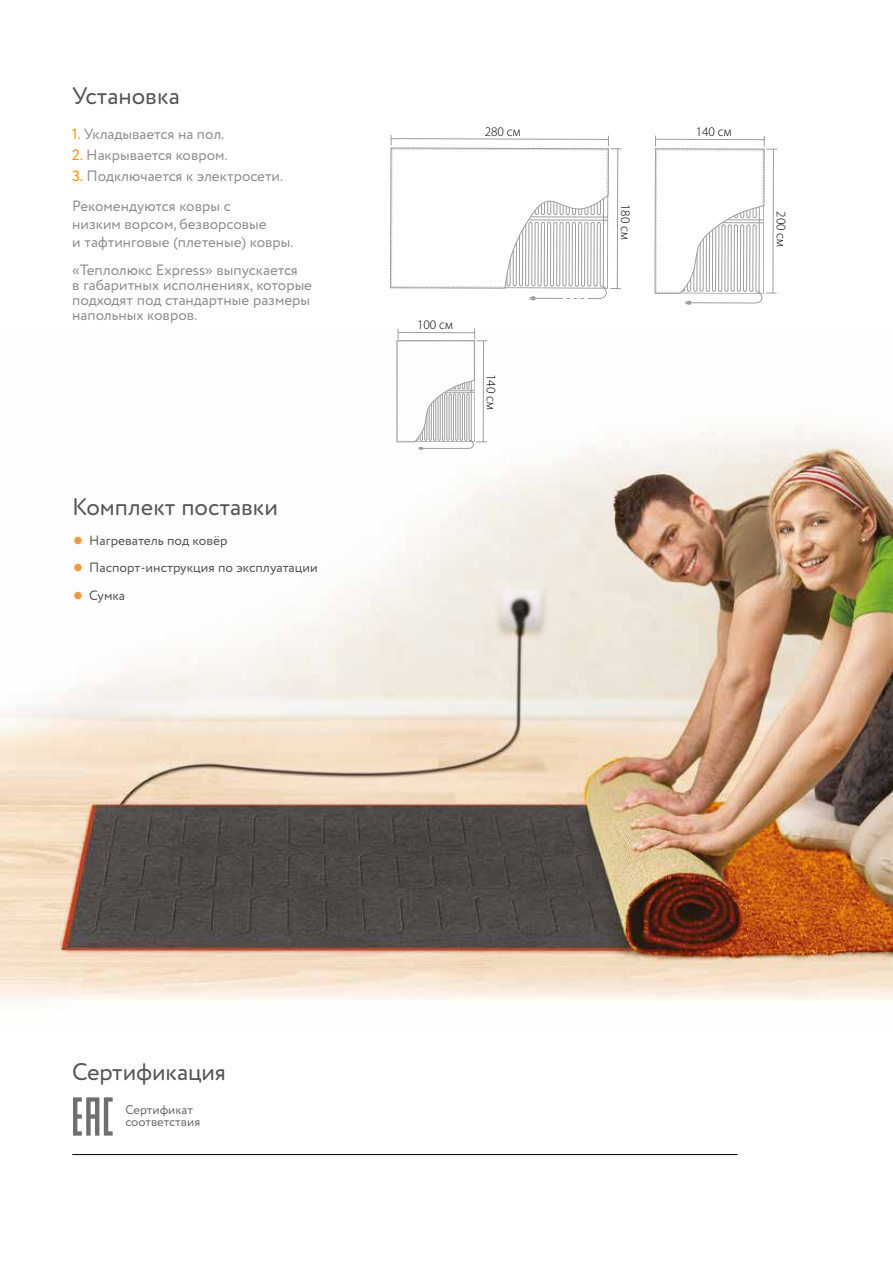
<style>
.page{position:relative;width:893px;height:1263px;background:#fff}
.page>*{position:absolute;margin:0;border:0;box-sizing:border-box;transform-origin:0 0}
.t1{font:24px "Circe Rounded";color:#575756}
.t2{font:15px/15px "Circe Rounded";color:#909090}
.t3{font:13.5px "Circe Rounded";color:#575756}
.t4{font:300 13.2px "Myriad Pro";letter-spacing:-.005em;color:#000}
.t5{font:12.75px/12px "Circe Rounded";color:#706f6f}
.s1{color:#f39200}
.s2{font-family:"Calibri";font-size:24px;color:#f4993f}
</style>
<div class="page">
<img style="left:0;top:426px;width:893px;height:577px">
<hr style="left:72px;top:1154px;width:666px;height:1px;background:#000">
<svg style="left:390px;top:147px;width:219px;height:303px"></svg>
<svg style="left:530px;top:296px;width:5px;height:4px"></svg>
<svg style="left:391px;top:135px;width:373px;height:154px"></svg>
<svg style="left:654px;top:148px;width:124px;height:157px"></svg>
<svg style="left:563px;top:298px;width:25px;height:1px"></svg>
<svg style="left:397px;top:328px;width:90px;height:122px"></svg>
<hr style="left:398px;top:332px;width:77px;height:1px;background:#9d9d9c">
<svg style="left:73px;top:1097px;width:40px;height:39px"></svg>
<h1 class="t1" style="left:72px;top:82px;width:109px">Установка</h1>
<p class="t2" style="left:72px;top:127px;width:154px"><span class="s1">1.</span> Укладывается на пол.</p>
<p class="t2" style="left:72px;top:148px;width:157px"><span class="s1">2.</span> Накрывается ковром.</p>
<p class="t2" style="left:72px;top:161px;width:212px;line-height:30.5px"><span class="s1">3.</span> Подключается к электросети.<br>Рекомендуются ковры с</p>
<p class="t2" style="left:72px;top:216px;width:223px;line-height:18px">низким ворсом, безворсовые<br>и тафтинговые (плетеные) ковры.</p>
<p class="t2" style="left:72px;top:263px;width:241px">«Теплолюкс Express» выпускается<br>в габаритных исполнениях, которые подходят под стандартные размеры напольных ковров.</p>
<h1 class="t1" style="left:72px;top:493px;width:207px">Комплект поставки</h1>
<p class="t3" style="left:72px;top:532px;width:157px"><span class="s2">•</span> Нагреватель под ковёр</p>
<p class="t3" style="left:72px;top:560px;width:247px"><span class="s2">•</span> Паспорт-инструкция по эксплуатации</p>
<p class="t3" style="left:72px;top:588px;width:54px"><span class="s2">•</span> Сумка</p>
<p class="t4" style="left:417px;top:317px;width:37px">100 см</p>
<p class="t4" style="left:485px;top:124px;width:37px">280 см</p>
<p class="t4" style="left:696px;top:124px;width:37px">140 см</p>
<p class="t4" style="left:498px;top:374px;width:37px;rotate:90deg">140 см</p>
<p class="t4" style="left:633px;top:204px;width:37px;rotate:90deg">180 см</p>
<p class="t4" style="left:788px;top:211px;width:37px;rotate:90deg">200 см</p>
<h1 class="t1" style="left:72px;top:1057px;width:155px">Сертификация</h1>
<p class="t5" style="left:125px;top:1104px;width:76px">Сертификат соответствия</p>
</div>
